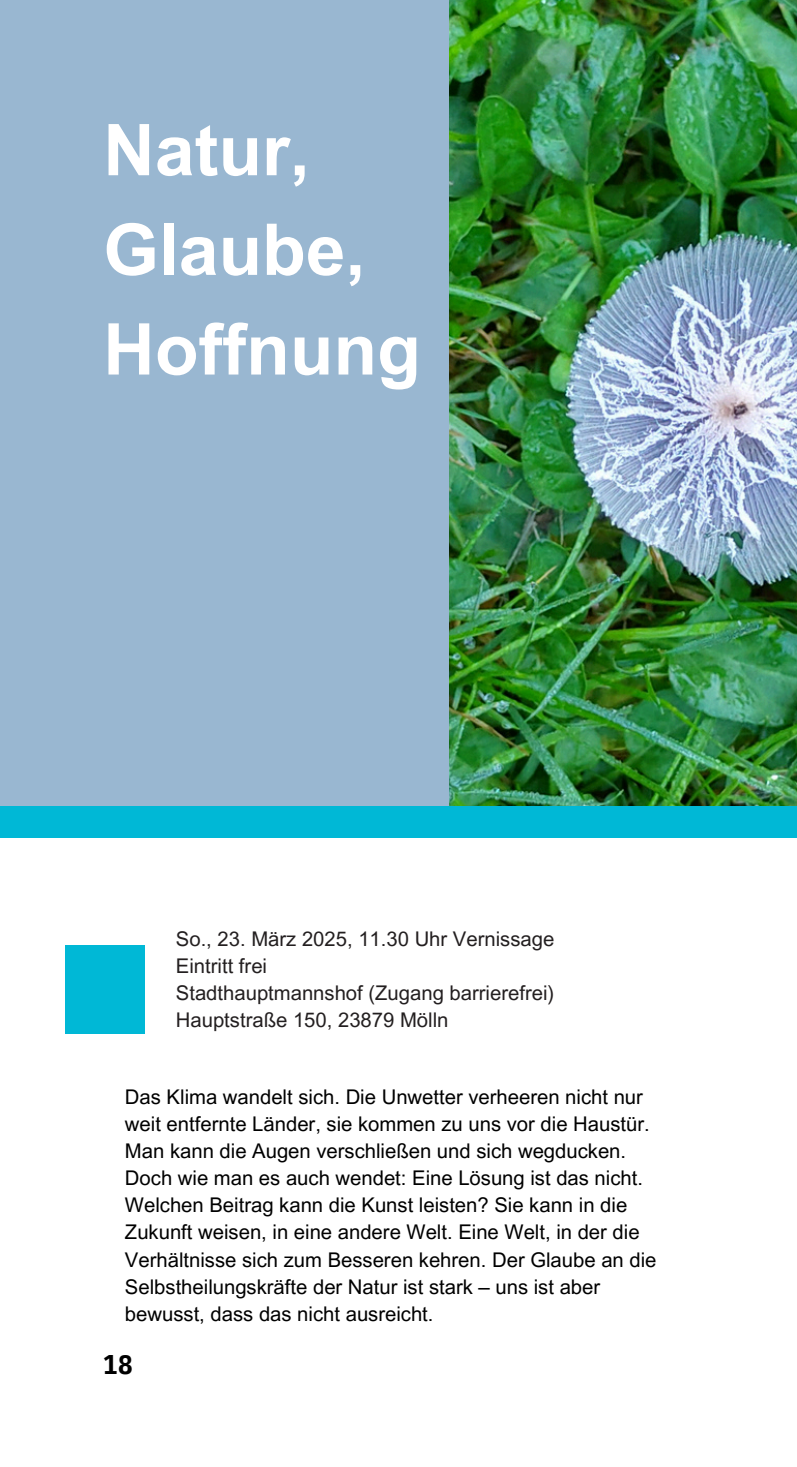
<style>
.page{position:relative;width:797px;height:1467px;background:#fff}
.page>*{position:absolute;margin:0;border:0;box-sizing:border-box;transform-origin:0 0}
.t1{font:700 71.55px/99.7px "Arial MT Pro";color:#fff}
.t2{font:700 27px "IBM Plex Sans Cond";color:#000}
.t3{font:20.25px/27px "Arial MT Pro";color:#000}
.t4{font:20.25px "Arial MT Pro";color:#231f20}
</style>
<div class="page">
<img style="left:449px;top:1px;width:347px;height:805px">
<div style="left:0;top:0;width:449px;height:811px;background:#99b7d1"></div>
<div style="left:65px;top:945px;width:80px;height:88px;background:#00b8d6"></div>
<div style="left:0;top:806px;width:796px;height:31px;background:#00b8d6"></div>
<p class="t1" style="left:103px;top:109px;width:319px">Natur,<br>Glaube,<br>Hoffnung</p>
<h1 class="t4" style="left:176px;top:931px;width:380px">So., 23. März 2025, 11.30 Uhr Vernissage</h1>
<p class="t4" style="left:176px;top:958px;width:93px">Eintritt frei</p>
<p class="t4" style="left:176px;top:985px;width:380px">Stadthauptmannshof (Zugang barrierefrei)</p>
<p class="t4" style="left:176px;top:1012px;width:274px">Hauptstraße 150, 23879 Mölln</p>
<p class="t3" style="left:125px;top:1086px;width:533px">Das Klima wandelt sich. Die Unwetter verheeren nicht nur weit entfernte Länder, sie kommen zu uns vor die Haustür.<br>Man kann die Augen verschließen und sich wegducken.<br>Doch wie man es auch wendet: Eine Lösung ist das nicht.<br>Welchen Beitrag kann die Kunst leisten? Sie kann in die Zukunft weisen, in eine andere Welt. Eine Welt, in der die Verhältnisse sich zum Besseren kehren. Der Glaube an die Selbstheilungskräfte der Natur ist stark – uns ist aber bewusst, dass das nicht ausreicht.</p>
<p class="t2" style="left:103px;top:1346px;width:31px">18</p>
</div>
